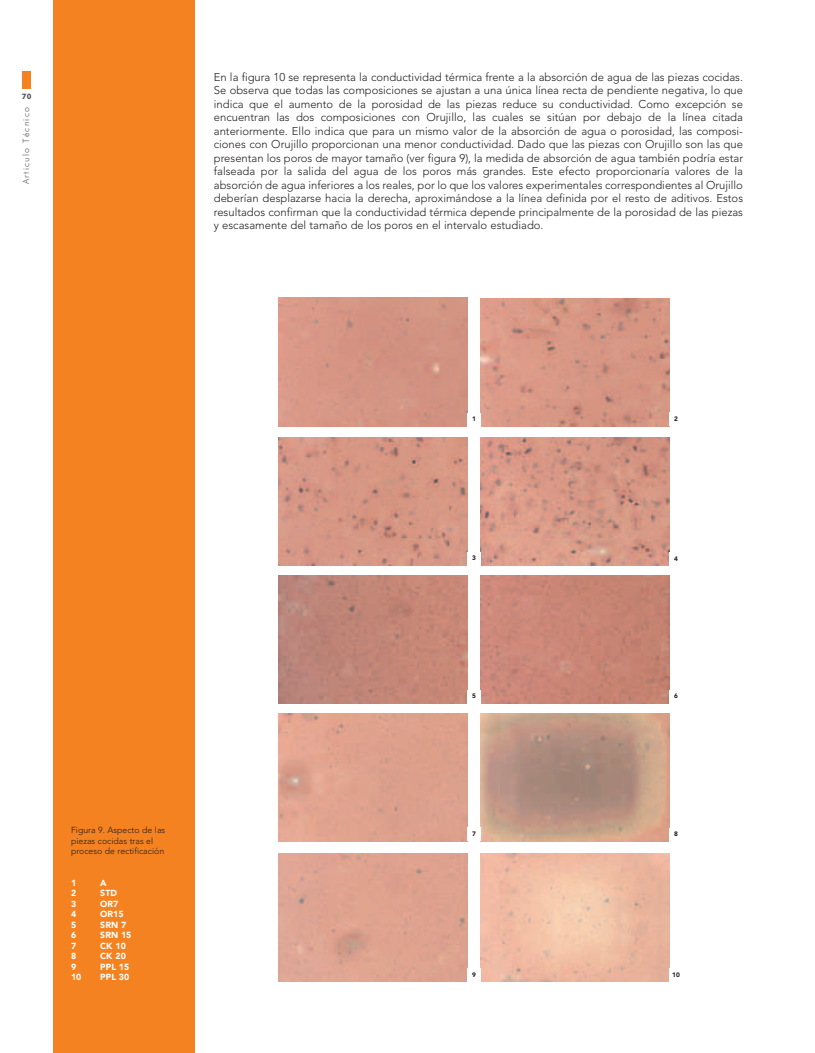
<style>
.page{position:relative;width:815px;height:1053px;background:#fff}
.page>*{position:absolute;margin:0;border:0;box-sizing:border-box;transform-origin:0 0}
.t1{font:300 11.25px/13.5px "Avenir";color:#231f20;text-align:justify}
.t2{font:300 8.75px/10.5px "Avenir";color:#231f20}
.t3{font:900 8.75px "Avenir";color:#fff}
.t4{font:300 8.75px "Futura BT";letter-spacing:.14em;color:#57585a}
.t5{font:700 7.5px "Futura BT";color:#57585a}
.t6{font:900 6.38px "Avenir";color:#231f20}
</style>
<div class="page">
<div style="left:22px;top:71px;width:9px;height:18px;background:#f58220"></div>
<div style="left:53px;top:0;width:142px;height:1052px;background:#f58220"></div>
<img style="left:481px;top:298px;width:189px;height:128px">
<img style="left:279px;top:437px;width:188px;height:128px">
<img style="left:481px;top:437px;width:189px;height:128px">
<img style="left:279px;top:575px;width:188px;height:128px">
<img style="left:481px;top:575px;width:189px;height:128px">
<p class="t5" style="left:22px;top:94px;width:11px">70</p>
<p class="t4" style="left:22px;top:184px;width:78px;rotate:-90deg">Articulo Técnico</p>
<p class="t1" style="left:214px;top:71px;width:531px">En la figura 10 se representa la conductividad térmica frente a la absorción de agua de las piezas cocidas.<br>Se observa que todas las composiciones se ajustan a una única línea recta de pendiente negativa, lo que indica que el aumento de la porosidad de las piezas reduce su conductividad. Como excepción se encuentran las dos composiciones con Orujillo, las cuales se sitúan por debajo de la línea citada anteriormente. Ello indica que para un mismo valor de la absorción de agua o porosidad, las composi&shy;ciones con Orujillo proporcionan una menor conductividad. Dado que las piezas con Orujillo son las que presentan los poros de mayor tamaño (ver figura 9), la medida de absorción de agua también podría estar falseada por la salida del agua de los poros más grandes. Este efecto proporcionaría valores de la absorción de agua inferiores a los reales, por lo que los valores experimentales correspondientes al Orujillo deberían desplazarse hacia la derecha, aproximándose a la línea definida por el resto de aditivos. Estos resultados confirman que la conductividad térmica depende principalmente de la porosidad de las piezas y escasamente del tamaño de los poros en el intervalo estudiado.</p>
<p class="t2" style="left:71px;top:825px;width:96px">Figura 9. Aspecto de las piezas cocidas tras el proceso de rectificación</p>
<p class="t3" style="left:71px;top:879px;width:7px">1</p>
<p class="t3" style="left:100px;top:879px;width:8px">A</p>
<p class="t3" style="left:71px;top:889px;width:7px">2</p>
<p class="t3" style="left:100px;top:889px;width:18px">STD</p>
<p class="t3" style="left:71px;top:900px;width:7px">3</p>
<p class="t3" style="left:100px;top:900px;width:20px">OR7</p>
<p class="t3" style="left:71px;top:910px;width:7px">4</p>
<p class="t3" style="left:100px;top:910px;width:25px">OR15</p>
<p class="t3" style="left:71px;top:921px;width:7px">5</p>
<p class="t3" style="left:100px;top:921px;width:27px">SRN 7</p>
<p class="t3" style="left:71px;top:931px;width:7px">6</p>
<p class="t3" style="left:100px;top:931px;width:33px">SRN 15</p>
<p class="t3" style="left:71px;top:942px;width:7px">7</p>
<p class="t3" style="left:100px;top:942px;width:27px">CK 10</p>
<p class="t3" style="left:71px;top:952px;width:7px">8</p>
<p class="t3" style="left:100px;top:952px;width:27px">CK 20</p>
<p class="t3" style="left:71px;top:963px;width:7px">9</p>
<p class="t3" style="left:100px;top:963px;width:30px">PPL 15</p>
<p class="t3" style="left:71px;top:973px;width:12px">10</p>
<p class="t3" style="left:100px;top:973px;width:30px">PPL 30</p>
<p class="t6" style="left:472px;top:416px;width:5px">1</p>
<p class="t6" style="left:674px;top:416px;width:5px">2</p>
<p class="t6" style="left:472px;top:555px;width:5px">3</p>
<p class="t6" style="left:674px;top:556px;width:5px">4</p>
<p class="t6" style="left:472px;top:693px;width:5px">5</p>
<p class="t6" style="left:674px;top:693px;width:5px">6</p>
<p class="t6" style="left:472px;top:831px;width:5px">7</p>
<p class="t6" style="left:674px;top:831px;width:5px">8</p>
<p class="t6" style="left:472px;top:971px;width:5px">9</p>
<p class="t6" style="left:672px;top:971px;width:9px">10</p>
</div>
